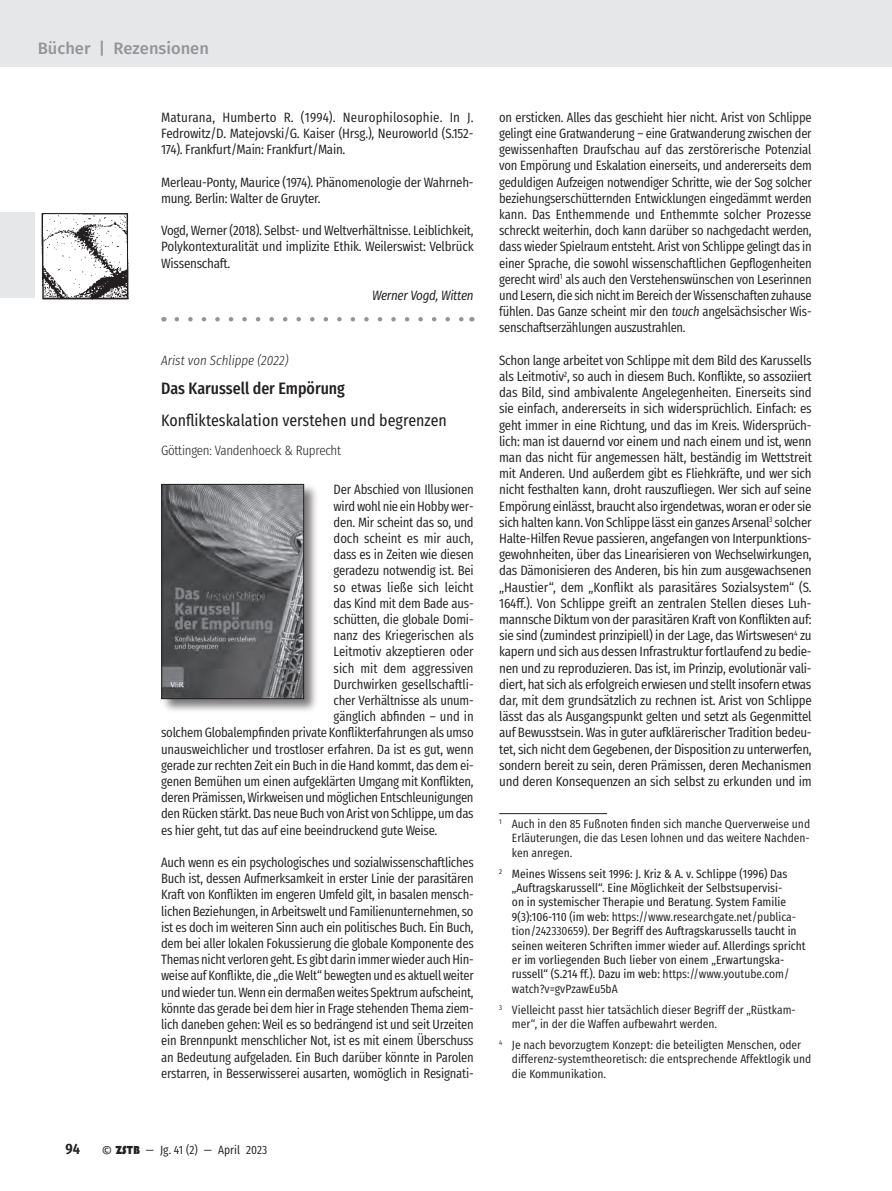
<style>
.page{position:relative;width:892px;height:1191px;background:#fff}
.page>*{position:absolute;margin:0;border:0;box-sizing:border-box;transform-origin:0 0}
.t1{font:16.5px "Fira Sans Condensed";color:#231f20}
.t2{font:500 16.5px "Fira Sans Condensed";color:#231f20}
.t3{font:500 16.5px "Fira Sans";color:#939598}
.t4{font:600 15px "Fira Sans Condensed";color:#231f20}
.t5{font:13.5px/16.2px "Fira Sans Condensed";letter-spacing:-.02em;color:#231f20;text-align:justify}
.t6{font:13.5px "Fira Sans Condensed";color:#231f20}
.t7{font:300 13.5px "Fira Sans Condensed";letter-spacing:-.02em;color:#231f20}
.t8{font:italic 300 13.5px "Fira Sans Condensed";color:#231f20}
.t9{font:italic 13.5px "Fira Sans Condensed";letter-spacing:-.02em;color:#231f20}
.t10{font:12px/14.4px "Fira Sans Condensed";color:#231f20}
.t11{font:12px/14.4px "Fira Sans Condensed";color:#231f20}
.s1{font-family:"Fira Sans";font-size:13.5px}
.s2{font-family:"Bauhaus 93"}
.s3{font-style:italic}
.s4{font-style:inherit}
</style>
<div class="page">
<div style="left:0;top:0;width:892px;height:67px;background:#e6e7e9"></div>
<div style="left:0;top:212px;width:126px;height:86px;background:#e6e7e9"></div>
<img style="left:36px;top:212px;width:93px;height:88px">
<svg style="left:177px;top:317px;width:287px;height:4px"></svg>
<div style="left:161px;top:483px;width:158px;height:230px;background:#231f20;opacity:.6"></div>
<img style="left:164px;top:486px;width:138px;height:211px">
<div style="left:162px;top:484px;width:142px;height:215px;border:1px solid #231f20"></div>
<hr style="left:499px;top:813px;width:108px;height:1px;background:#231f20">
<p class="t3" style="left:38px;top:35px;width:173px">Bücher | Rezensionen</p>
<p class="t5" style="left:161px;top:108px;width:314px">Maturana, Humberto R. (1994). Neurophilosophie. In J.<br>Fedrowitz/D. Matejovski/G. Kaiser (Hrsg.), Neuroworld (S.152- 174). Frankfurt/Main: Frankfurt/Main.</p>
<p class="t5" style="left:161px;top:172px;width:314px">Merleau-Ponty, Maurice (1974). Phänomenologie der Wahrneh&shy;mung. Berlin: Walter de Gruyter.</p>
<p class="t5" style="left:161px;top:221px;width:314px">Vogd, Werner (2018). Selbst- und Weltverhältnisse. Leiblichkeit, Polykontexturalität und implizite Ethik. Weilerswist: Velbrück Wissenschaft.</p>
<p class="t9" style="left:372px;top:286px;width:103px">Werner Vogd, Witten</p>
<p class="t8" style="left:161px;top:351px;width:129px">Arist von Schlippe (2022)</p>
<p class="t2" style="left:161px;top:373px;width:185px">Das Karussell der Empörung</p>
<p class="t1" style="left:161px;top:405px;width:287px">Konflikteskalation verstehen und begrenzen</p>
<p class="t7" style="left:161px;top:437px;width:181px">Göttingen: Vandenhoeck &amp; Ruprecht</p>
<p class="t5" style="left:334px;top:480px;width:142px">Der Abschied von Illusionen</p>
<p class="t5" style="left:334px;top:496px;width:142px">wird wohl nie ein Hobby wer-</p>
<p class="t5" style="left:334px;top:513px;width:142px">den. Mir scheint das so, und</p>
<p class="t5" style="left:334px;top:529px;width:142px">doch scheint es mir auch,</p>
<p class="t5" style="left:334px;top:545px;width:142px">dass es in Zeiten wie diesen</p>
<p class="t5" style="left:334px;top:561px;width:142px">geradezu notwendig ist. Bei</p>
<p class="t6" style="left:334px;top:574px;width:142px">so etwas ließe sich leicht</p>
<p class="t5" style="left:334px;top:594px;width:142px">das Kind mit dem Bade aus-</p>
<p class="t5" style="left:334px;top:610px;width:142px">schütten, die globale Domi-</p>
<p class="t5" style="left:334px;top:626px;width:142px">nanz des Kriegerischen als</p>
<p class="t5" style="left:334px;top:642px;width:142px">Leitmotiv akzeptieren oder</p>
<p class="t6" style="left:334px;top:655px;width:142px">sich mit dem aggressiven</p>
<p class="t5" style="left:334px;top:675px;width:142px">Durchwirken gesellschaftli-</p>
<p class="t5" style="left:334px;top:691px;width:142px">cher Verhältnisse als unum-</p>
<p class="t5" style="left:334px;top:707px;width:142px">gänglich abfinden – und in</p>
<p class="t5" style="left:161px;top:723px;width:314px">solchem Globalempfinden private Konflikterfahrungen als umso</p>
<p class="t5" style="left:161px;top:739px;width:314px">unausweichlicher und trostloser erfahren. Da ist es gut, wenn</p>
<p class="t5" style="left:161px;top:756px;width:314px">gerade zur rechten Zeit ein Buch in die Hand kommt, das dem ei-</p>
<p class="t5" style="left:161px;top:772px;width:314px">genen Bemühen um einen aufgeklärten Umgang mit Konflikten,</p>
<p class="t5" style="left:161px;top:788px;width:314px">deren Prämissen, Wirkweisen und möglichen Entschleunigungen</p>
<p class="t5" style="left:161px;top:804px;width:314px">den Rücken stärkt. Das neue Buch von Arist von Schlippe, um das</p>
<p class="t5" style="left:161px;top:820px;width:278px">es hier geht, tut das auf eine beeindruckend gute Weise.</p>
<p class="t5" style="left:161px;top:853px;width:314px">Auch wenn es ein psychologisches und sozialwissenschaftliches Buch ist, dessen Aufmerksamkeit in erster Linie der parasitären Kraft von Konflikten im engeren Umfeld gilt, in basalen mensch&shy;lichen Beziehungen, in Arbeitswelt und Familienunternehmen, so ist es doch im weiteren Sinn auch ein politisches Buch. Ein Buch, dem bei aller lokalen Fokussierung die globale Komponente des Themas nicht verloren geht. Es gibt darin immer wieder auch Hin&shy;weise auf Konflikte, die „die Welt“ bewegten und es aktuell weiter und wieder tun. Wenn ein dermaßen weites Spektrum aufscheint, könnte das gerade bei dem hier in Frage stehenden Thema ziem&shy;lich daneben gehen: Weil es so bedrängend ist und seit Urzeiten ein Brennpunkt menschlicher Not, ist es mit einem Überschuss an Bedeutung aufgeladen. Ein Buch darüber könnte in Parolen erstarren, in Besserwisserei ausarten, womöglich in Resignati-</p>
<p class="t4" style="left:65px;top:1135px;width:16px">94</p>
<p class="t11" style="left:102px;top:1141px;width:167px"><span class="s1">©</span> <span class="s2">ZSTB</span> — Jg. 41 (2) — April 2023</p>
<p class="t5" style="left:499px;top:108px;width:314px">on ersticken. Alles das geschieht hier nicht. Arist von Schlippe gelingt eine Gratwanderung – eine Gratwanderung zwischen der gewissenhaften Draufschau auf das zerstörerische Potenzial von Empörung und Eskalation einerseits, und andererseits dem geduldigen Aufzeigen notwendiger Schritte, wie der Sog solcher beziehungserschütternden Entwicklungen eingedämmt werden kann. Das Enthemmende und Enthemmte solcher Prozesse schreckt weiterhin, doch kann darüber so nachgedacht werden, dass wieder Spielraum entsteht. Arist von Schlippe gelingt das in einer Sprache, die sowohl wissenschaftlichen Gepflogenheiten gerecht wird<sup>1</sup> als auch den Verstehenswünschen von Leserinnen und Lesern, die sich nicht im Bereich der Wissenschaften zuhause fühlen. Das Ganze scheint mir den <span class="s3">touch</span> angelsächsischer Wis&shy;senschaftserzählungen auszustrahlen.</p>
<p class="t5" style="left:499px;top:351px;width:314px">Schon lange arbeitet von Schlippe mit dem Bild des Karussells als Leitmotiv<sup>2</sup>, so auch in diesem Buch. Konflikte, so assoziiert das Bild, sind ambivalente Angelegenheiten. Einerseits sind sie einfach, andererseits in sich widersprüchlich. Einfach: es geht immer in eine Richtung, und das im Kreis. Widersprüch&shy;lich: man ist dauernd vor einem und nach einem und ist, wenn man das nicht für angemessen hält, beständig im Wettstreit mit Anderen. Und außerdem gibt es Fliehkräfte, und wer sich nicht festhalten kann, droht rauszufliegen. Wer sich auf seine Empörung einlässt, braucht also irgendetwas, woran er oder sie sich halten kann. Von Schlippe lässt ein ganzes Arsenal<sup>3</sup> solcher Halte-Hilfen Revue passieren, angefangen von Interpunktions&shy;gewohnheiten, über das Linearisieren von Wechselwirkungen, das Dämonisieren des Anderen, bis hin zum ausgewachsenen „Haustier“, dem „Konflikt als parasitäres Sozialsystem“ (S.<br>164ff.). Von Schlippe greift an zentralen Stellen dieses Luh&shy;mannsche Diktum von der parasitären Kraft von Konflikten auf: sie sind (zumindest prinzipiell) in der Lage, das Wirtswesen<sup>4</sup> zu kapern und sich aus dessen Infrastruktur fortlaufend zu bedie&shy;nen und zu reproduzieren. Das ist, im Prinzip, evolutionär vali&shy;diert, hat sich als erfolgreich erwiesen und stellt insofern etwas dar, mit dem grundsätzlich zu rechnen ist. Arist von Schlippe lässt das als Ausgangspunkt gelten und setzt als Gegenmittel auf Bewusstsein. Was in guter aufklärerischer Tradition bedeu&shy;tet, sich nicht dem Gegebenen, der Disposition zu unterwerfen, sondern bereit zu sein, deren Prämissen, deren Mechanismen und deren Konsequenzen an sich selbst zu erkunden und im</p>
<p class="t11" style="left:512px;top:815px;width:300px;text-align:justify;text-indent:-13px"><sup>1</sup> Auch in den 85 Fußnoten finden sich manche Querverweise und Erläuterungen, die das Lesen lohnen und das weitere Nachden&shy;ken anregen.</p>
<p class="t10" style="left:512px;top:865px;width:295px;text-indent:-13px"><sup>2</sup> Meines Wissens seit 1996: J. Kriz &amp; A. v. Schlippe (1996) Das „Auftragskarussell“. Eine Möglichkeit der Selbstsupervisi-<br>on in systemischer Therapie und Beratung. System Familie 9(3):106-110 (im web: <span class="s4">https://www.researchgate.net/publica&shy;tion/242330659</span>). Der Begriff des Auftragskarussells taucht in seinen weiteren Schriften immer wieder auf. Allerdings spricht er im vorliegenden Buch lieber von einem „Erwartungska&shy;russell“ (S.214 ff.). Dazu im web: <span class="s4">https://www.youtube.com/ watch?v=gvPzawEu5bA</span></p>
<p class="t11" style="left:512px;top:1001px;width:285px;text-indent:-13px"><sup>3</sup> Vielleicht passt hier tatsächlich dieser Begriff der „Rüstkam&shy;mer“, in der die Waffen aufbewahrt werden.</p>
<p class="t11" style="left:512px;top:1036px;width:301px;text-indent:-13px"><sup>4</sup> Je nach bevorzugtem Konzept: die beteiligten Menschen, oder differenz-systemtheoretisch: die entsprechende Affektlogik und die Kommunikation.</p>
</div>
